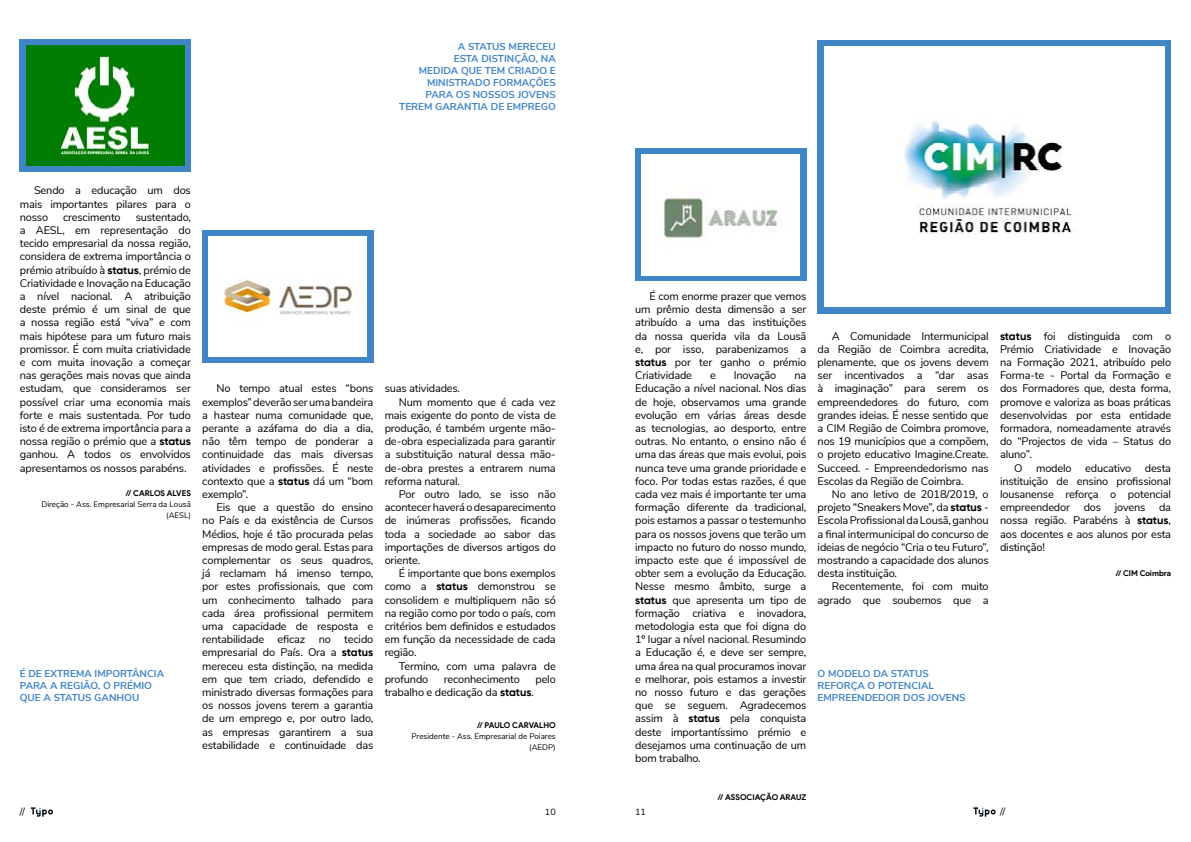
<style>
.page{position:relative;width:1191px;height:842px;background:#fff}
.page>*{position:absolute;margin:0;border:0;box-sizing:border-box;transform-origin:0 0}
.t1{font:11px/13.2px "Nunito Sans";letter-spacing:-.015em;color:#000;text-align:justify}
.t2{font:700 10px/12px "Nunito Sans";color:#4085c6}
.t3{font:10px "Nunito Sans";color:#000}
.t4{font:9px "Nunito Sans";color:#000}
.t5{font:8px/11px "Nunito Sans";color:#000;text-align:right}
.t6{font:700 8px "Product Sans";color:#000}
.s1{font-family:"Gilroy";font-weight:700}
</style>
<div class="page">
<svg style="left:31px;top:807px;width:22px;height:10px"></svg>
<svg style="left:973px;top:807px;width:22px;height:10px"></svg>
<div style="left:817px;top:40px;width:354px;height:273px;background:#4085c6"></div>
<div style="left:824px;top:46px;width:340px;height:261px;background:#fff"></div>
<div style="left:635px;top:149px;width:171px;height:132px;background:#4085c6"></div>
<img style="left:641px;top:155px;width:158px;height:120px">
<div style="left:20px;top:40px;width:171px;height:132px;background:#4085c6"></div>
<div style="left:26px;top:45px;width:158px;height:121px;background:#007d00"></div>
<img style="left:59px;top:48px;width:94px;height:113px">
<div style="left:202px;top:230px;width:171px;height:132px;background:#4085c6"></div>
<div style="left:209px;top:236px;width:158px;height:121px;background:#fff"></div>
<img style="left:222px;top:280px;width:132px;height:42px">
<img style="left:904px;top:120px;width:173px;height:115px">
<p class="t2" style="left:399px;top:39px;width:158px;text-align:right">A STATUS MERECEU<br>ESTA DISTINÇÃO, NA<br>MEDIDA QUE TEM CRIADO E<br>MINISTRADO FORMAÇÕES<br>PARA OS NOSSOS JOVENS<br>TEREM GARANTIA DE EMPREGO</p>
<p class="t1" style="left:20px;top:183px;width:173px;text-indent:14px">Sendo a educação um dos mais importantes pilares para o nosso</p>
<p class="t1" style="left:20px;top:210px;width:173px;text-indent:116px">sustentado, a AESL, em representação do tecido empresarial da nossa região, considera de extrema importância o prémio atribuído à <span class="s1">status</span>, prémio de Criatividade e Inovação na Educação a nível nacional. A atribuição deste prémio é um sinal de que a nossa região está “viva” e com mais hipótese para um futuro mais promissor. É com muita criatividade e com muita inovação a começar nas gerações mais novas que ainda estudam, que consideramos ser possível criar uma economia mais forte e mais sustentada. Por tudo isto é de extrema importância para a nossa região o prémio que a <span class="s1">status </span>ganhou. A todos os envolvidos apresentamos os nossos parabéns.</p>
<p class="t6" style="left:126px;top:488px;width:67px">// CARLOS ALVES</p>
<p class="t5" style="left:41px;top:498px;width:151px">Direção - Ass. Empresarial Serra da Lousã (AESL)</p>
<p class="t1" style="left:63px;top:210px;width:59px">crescimento</p>
<p class="t1" style="left:635px;top:289px;width:173px;text-indent:14px">É com enorme prazer que vemos um prêmio desta dimensão a ser atribuído a uma das instituições da nossa querida vila da Lousã e, por isso, parabenizamos a <span class="s1">status</span> por ter ganho o prémio Criatividade</p>
<p class="t1" style="left:817px;top:329px;width:173px;text-indent:14px">A Comunidade Intermunicipal da Região de Coimbra acredita, plenamente, que os jovens devem ser incentivados a “dar asas à imaginação” para serem os empreendedores do futuro, com grandes ideias. É nesse sentido que a CIM Região de Coimbra promove, nos 19 municípios que a compõem, o projeto educativo Imagine.Create.<br>Succeed. - Empreendedorismo nas Escolas da Região de Coimbra.</p>
<p class="t1" style="left:817px;top:487px;width:173px;text-indent:14px">No ano letivo de 2018/2019, o projeto “Sneakers Move”, da <span class="s1">status</span> - Escola Profissional da Lousã, ganhou a final intermunicipal do concurso de ideias de negócio “Cria o teu Futuro”, mostrando a capacidade dos alunos desta instituição.</p>
<p class="t1" style="left:817px;top:579px;width:173px;text-align:right">Recentemente, foi com muito agrado que soubemos que a</p>
<p class="t1" style="left:710px;top:368px;width:7px">e</p>
<p class="t1" style="left:734px;top:368px;width:44px">Inovação</p>
<p class="t1" style="left:635px;top:368px;width:173px;text-indent:159px">na Educação a nível nacional. Nos dias de hoje, observamos uma grande evolução em várias áreas desde as tecnologias, ao desporto, entre outras. No entanto, o ensino não é uma das áreas que mais evolui, pois nunca teve uma grande prioridade e foco. Por todas estas razões, é que cada vez mais é importante ter uma formação diferente da tradicional, pois estamos a passar o testemunho para os nossos jovens que terão um impacto no futuro do nosso mundo, impacto este que é impossível de obter sem a evolução da Educação.<br>Nesse mesmo âmbito, surge a <span class="s1">status</span> que apresenta um tipo de formação criativa e inovadora, metodologia esta que foi digna do 1º lugar a nível nacional. Resumindo a Educação é, e deve ser sempre, uma área na qual procuramos inovar e melhorar, pois estamos a investir no nosso futuro e das gerações que se seguem. Agradecemos assim à <span class="s1">status</span> pela conquista deste importantíssimo prémio e desejamos uma continuação de um bom trabalho.</p>
<p class="t6" style="left:717px;top:792px;width:90px">// ASSOCIAÇÃO ARAUZ</p>
<p class="t1" style="left:202px;top:381px;width:173px;text-indent:14px">No tempo atual estes “bons exemplos” deverão ser uma bandeira a hastear numa comunidade que, perante a azáfama do dia a dia, não têm tempo de ponderar a continuidade das mais diversas atividades e profissões. É neste contexto que a <span class="s1">status</span> dá um “bom exemplo”.</p>
<p class="t1" style="left:202px;top:500px;width:173px;text-indent:14px">Eis que a questão do ensino no País e da existência de Cursos Médios, hoje é tão procurada pelas empresas de modo geral. Estas para complementar os seus quadros, já reclamam há imenso tempo, por estes profissionais, que com um conhecimento talhado para cada área profissional permitem uma capacidade de resposta e rentabilidade eficaz no tecido empresarial do País. Ora a <span class="s1">status </span>mereceu esta distinção, na medida em que tem criado, defendido e ministrado diversas formações para os nossos jovens terem a garantia de um emprego e, por outro lado, as empresas garantirem a sua estabilidade e continuidade das</p>
<p class="t1" style="left:385px;top:381px;width:77px">suas atividades.</p>
<p class="t1" style="left:399px;top:395px;width:158px">Num momento que é cada vez</p>
<p class="t1" style="left:385px;top:408px;width:173px">mais exigente do ponto de vista de</p>
<p class="t1" style="left:385px;top:421px;width:173px">produção, é também urgente mão-</p>
<p class="t1" style="left:385px;top:434px;width:173px">de-obra especializada para garantir</p>
<p class="t1" style="left:385px;top:447px;width:173px">a substituição natural dessa mão-</p>
<p class="t1" style="left:385px;top:461px;width:173px">de-obra prestes a entrarem numa</p>
<p class="t1" style="left:385px;top:474px;width:77px">reforma natural.</p>
<p class="t1" style="left:399px;top:487px;width:158px">Por outro lado, se isso não</p>
<p class="t1" style="left:385px;top:500px;width:173px">acontecer haverá o desaparecimento</p>
<p class="t1" style="left:385px;top:513px;width:173px">de inúmeras profissões, ficando</p>
<p class="t1" style="left:385px;top:527px;width:173px">toda a sociedade ao sabor das</p>
<p class="t1" style="left:385px;top:540px;width:173px">importações de diversos artigos do</p>
<p class="t1" style="left:385px;top:553px;width:37px">oriente.</p>
<p class="t1" style="left:399px;top:566px;width:158px">É importante que bons exemplos</p>
<p class="t1" style="left:385px;top:579px;width:173px">como a <span class="s1">status</span> demonstrou se</p>
<p class="t1" style="left:385px;top:593px;width:173px">consolidem e multipliquem não só</p>
<p class="t1" style="left:385px;top:606px;width:173px">na região como por todo o país, com</p>
<p class="t1" style="left:385px;top:619px;width:173px">critérios bem definidos e estudados</p>
<p class="t1" style="left:385px;top:632px;width:173px">em função da necessidade de cada</p>
<p class="t1" style="left:385px;top:645px;width:33px">região.</p>
<p class="t1" style="left:399px;top:659px;width:158px">Termino, com uma palavra de</p>
<p class="t1" style="left:385px;top:672px;width:45px">profundo</p>
<p class="t1" style="left:444px;top:672px;width:78px">reconhecimento</p>
<p class="t1" style="left:535px;top:672px;width:22px">pelo</p>
<p class="t1" style="left:385px;top:685px;width:151px">trabalho e dedicação da <span class="s1">status</span>.</p>
<p class="t2" style="left:20px;top:667px;width:146px">É DE EXTREMA IMPORTÂNCIA<br>PARA A REGIÃO, O PRÉMIO<br>QUE A STATUS GANHOU</p>
<p class="t2" style="left:817px;top:667px;width:150px">O MODELO DA STATUS<br>REFORÇA O POTENCIAL<br>EMPREENDEDOR DOS JOVENS</p>
<p class="t6" style="left:477px;top:721px;width:81px">// PAULO CARVALHO</p>
<p class="t5" style="left:411px;top:730px;width:146px">Presidente - Ass. Empresarial de Poiares (AEDP)</p>
<p class="t1" style="left:1000px;top:329px;width:173px"><span class="s1">status</span> foi distinguida com o Prémio Criatividade e Inovação na Formação 2021, atribuído pelo Forma-te - Portal da Formação e dos Formadores que, desta forma, promove e valoriza as boas práticas desenvolvidas por esta entidade formadora, nomeadamente através do “Projectos de vida – Status do aluno”.</p>
<p class="t1" style="left:1000px;top:461px;width:173px;text-indent:14px">O modelo educativo desta instituição de ensino profissional lousanense reforça o potencial empreendedor dos jovens da nossa região. Parabéns à <span class="s1">status</span>, aos docentes e aos alunos por esta distinção!</p>
<p class="t6" style="left:1115px;top:569px;width:57px">// CIM Coimbra</p>
<p class="t3" style="left:20px;top:804px;width:7px">//</p>
<p class="t4" style="left:545px;top:805px;width:12px">10</p>
<p class="t4" style="left:635px;top:805px;width:12px">11</p>
<p class="t3" style="left:1000px;top:804px;width:7px">//</p>
</div>
